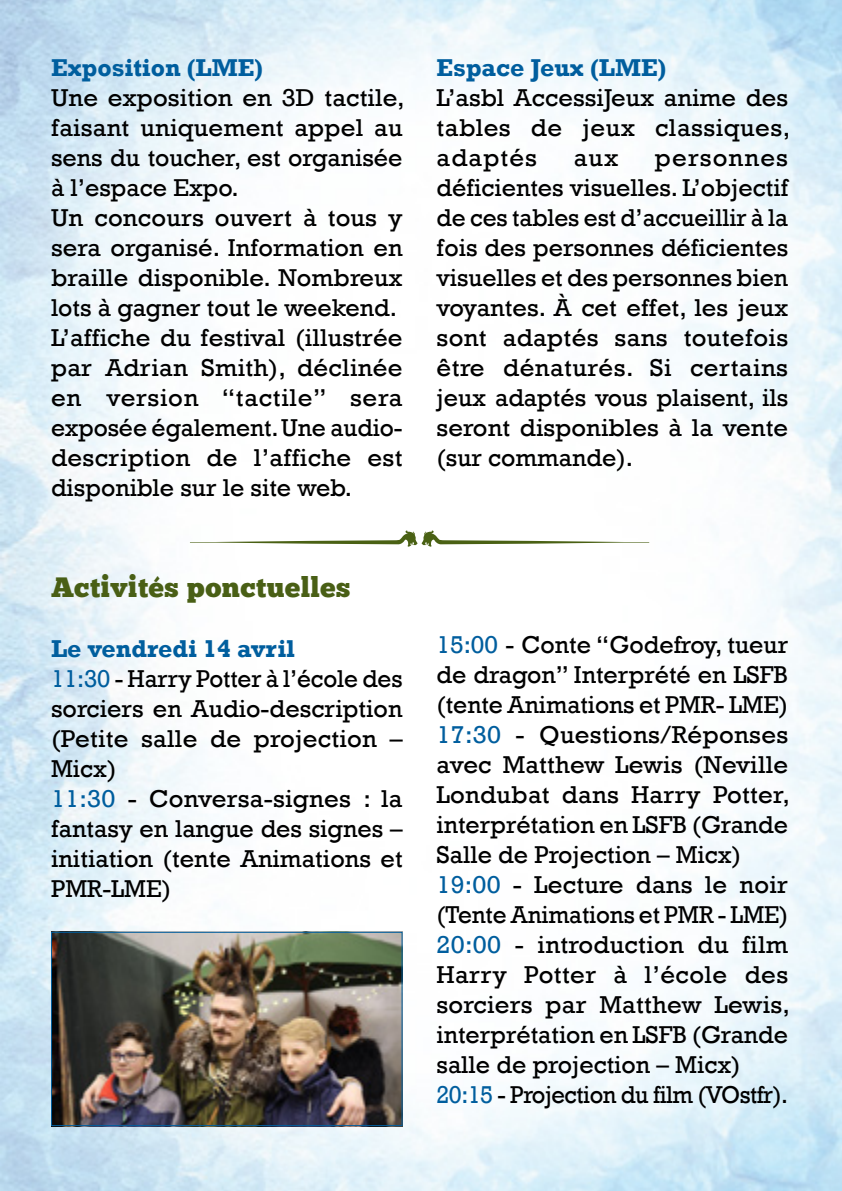
<style>
.page{position:relative;width:842px;height:1191px;background:#fff}
.page>*{position:absolute;margin:0;border:0;box-sizing:border-box;transform-origin:0 0}
.Texte_courant_justif{font:28px "Chunk Five";letter-spacing:.02em;color:#495f15}
.Texte_courant_justif-2{font:25px/30px "Rockwell";color:#000;text-align:justify}
.Texte_courant_justif-3{font:700 25px "Rockwell";color:#005e9e}
.Texte_courant_justif-4{font:25px "Rockwell";letter-spacing:-.02em;color:#000;scale:.95 1}
.s1{font-size:30.8px}
.s2{color:#005e9e}
</style>
<div class="page">
<img style="left:1px;top:0;width:841px;height:1191px">
<img style="left:0;top:0;width:1px;height:1191px">
<svg style="left:190px;top:530px;width:459px;height:17px"></svg>
<img style="left:53px;top:933px;width:348px;height:191px">
<div style="left:51px;top:931px;width:352px;height:195px;border:1px solid #005e9e"></div>
<img style="left:0;top:283px;width:11px;height:262px">
<p class="Texte_courant_justif-3" style="left:51px;top:52px;width:214px">Exposition (LME)</p>
<p class="Texte_courant_justif-2" style="left:51px;top:83px;width:355px">Une exposition en 3D tactile, faisant uniquement appel au sens du toucher, est organisée à l’espace Expo.</p>
<p class="Texte_courant_justif-2" style="left:51px;top:203px;width:353px">Un concours ouvert à tous y sera organisé. Information en braille disponible. Nombreux lots à gagner tout le weekend.</p>
<p class="Texte_courant_justif-2" style="left:51px;top:323px;width:353px">L’affiche du festival (illustrée par Adrian Smith), déclinée en version “tactile” sera exposée également. Une audio&shy;description de l’affiche est disponible sur le site web.</p>
<p class="Texte_courant_justif" style="left:51px;top:570px;width:301px">Act<span class="s1">i</span>v<span class="s1">i</span>tés ponctuelles</p>
<p class="Texte_courant_justif-3" style="left:51px;top:633px;width:246px">Le vendredi 14 avril</p>
<p class="Texte_courant_justif-2" style="left:51px;top:663px;width:353px"><span class="s2">11:30</span> - Harry Potter à l’école des sorciers en Audio-description (Petite salle de projection – Micx)</p>
<p class="Texte_courant_justif-2" style="left:51px;top:783px;width:353px"><span class="s2">11:30</span> - Conversa-signes : la fantasy en langue des signes – initiation (tente Animations et PMR-LME)</p>
<p class="Texte_courant_justif-3" style="left:437px;top:52px;width:231px">Espace Jeux (LME)</p>
<p class="Texte_courant_justif-2" style="left:437px;top:83px;width:355px">L’asbl AccessiJeux anime des tables de jeux classiques, adaptés</p>
<p class="Texte_courant_justif-2" style="left:437px;top:143px;width:353px;text-indent:218px">personnes déficientes visuelles. L’objectif de ces tables est d’accueillir à la fois des personnes déficientes visuelles et des personnes bien voyantes. À cet effet, les jeux sont adaptés sans toutefois être dénaturés. Si certains jeux adaptés vous plaisent, ils seront disponibles à la vente (sur commande).</p>
<p class="Texte_courant_justif-2" style="left:574px;top:143px;width:46px">aux</p>
<p class="Texte_courant_justif-2" style="left:437px;top:630px;width:353px"><span class="s2">15:00</span> - Conte “Godefroy, tueur de dragon” Interprété en LSFB (tente Animations et PMR- LME)</p>
<p class="Texte_courant_justif-2" style="left:437px;top:720px;width:355px"><span class="s2">17:30</span> - Questions/Réponses avec Matthew Lewis (Neville Londubat dans Harry Potter, interprétation en LSFB (Grande Salle de Projection – Micx)</p>
<p class="Texte_courant_justif-2" style="left:437px;top:870px;width:353px"><span class="s2">19:00</span> - Lecture dans le noir (Tente Animations et PMR - LME)</p>
<p class="Texte_courant_justif-2" style="left:437px;top:930px;width:355px"><span class="s2">20:00</span> - introduction du film Harry Potter à l’école des sorciers par Matthew Lewis, interprétation en LSFB (Grande salle de projection – Micx)</p>
<p class="Texte_courant_justif-4" style="left:437px;top:1080px;width:371px"><span class="s2">20:15</span> - Projection du film (VOstfr).</p>
</div>
